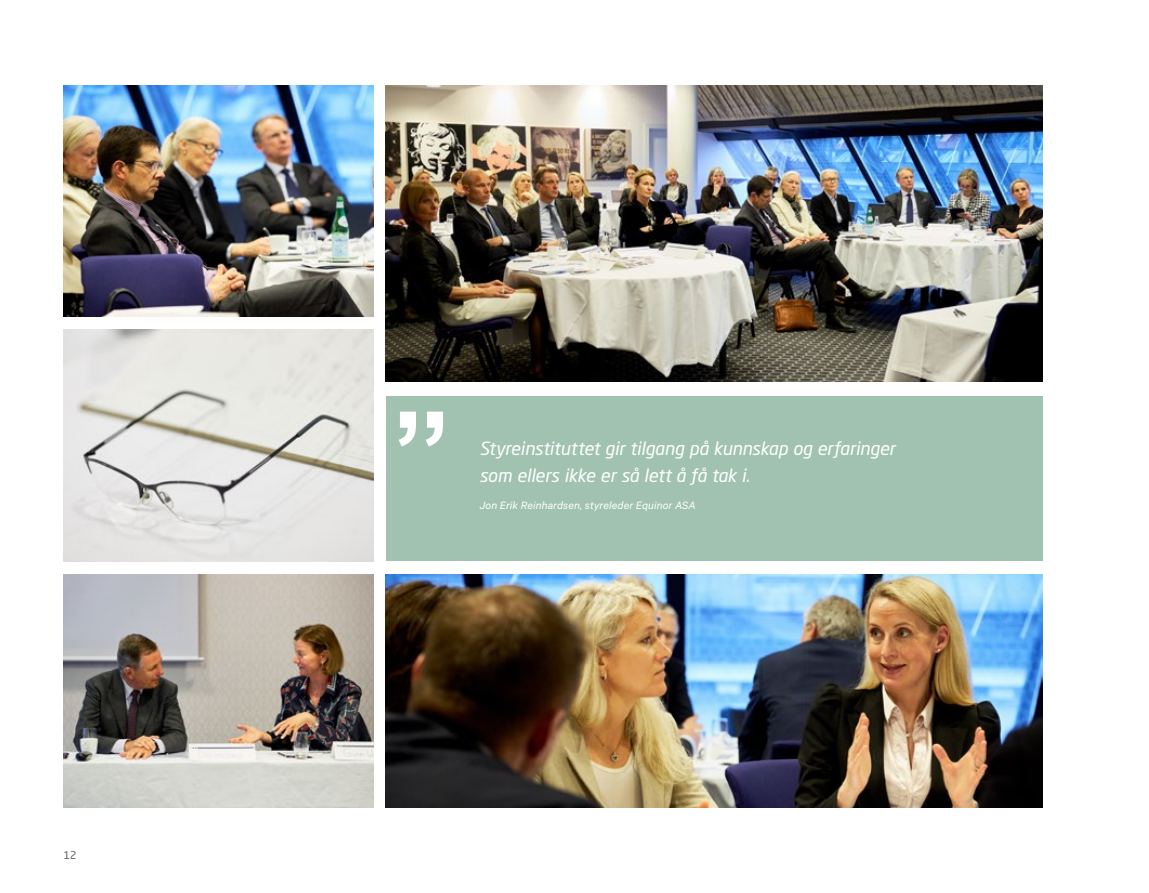
<style>
.page{position:relative;width:1149px;height:893px;background:#fff}
.page>*{position:absolute;margin:0;border:0;box-sizing:border-box;transform-origin:0 0}
.t1{font:italic 18px/27px "Neo Sans Std";letter-spacing:-.005em;color:#fff}
.t2{font:italic 12px "Calibre";letter-spacing:.01em;color:#fff}
.t3{font:10.5px "Neo Sans Std";color:#58595b}
</style>
<div class="page">
<img style="left:386px;top:574px;width:656px;height:234px">
<div style="left:386px;top:396px;width:656px;height:165px;background:#a1c2b1"></div>
<img style="left:386px;top:85px;width:656px;height:297px">
<svg style="left:399px;top:412px;width:44px;height:34px"></svg>
<img style="left:64px;top:330px;width:309px;height:231px">
<img style="left:64px;top:85px;width:309px;height:231px">
<img style="left:64px;top:574px;width:309px;height:234px">
<p class="t3" style="left:64px;top:848px;width:14px">12</p>
<p class="t1" style="left:479px;top:435px;width:417px">Styreinstituttet gir tilgang på kunnskap og erfaringer som ellers ikke er så lett å få tak i.</p>
<p class="t2" style="left:479px;top:498px;width:217px">Jon Erik Reinhardsen, styreleder Equinor ASA</p>
</div>
